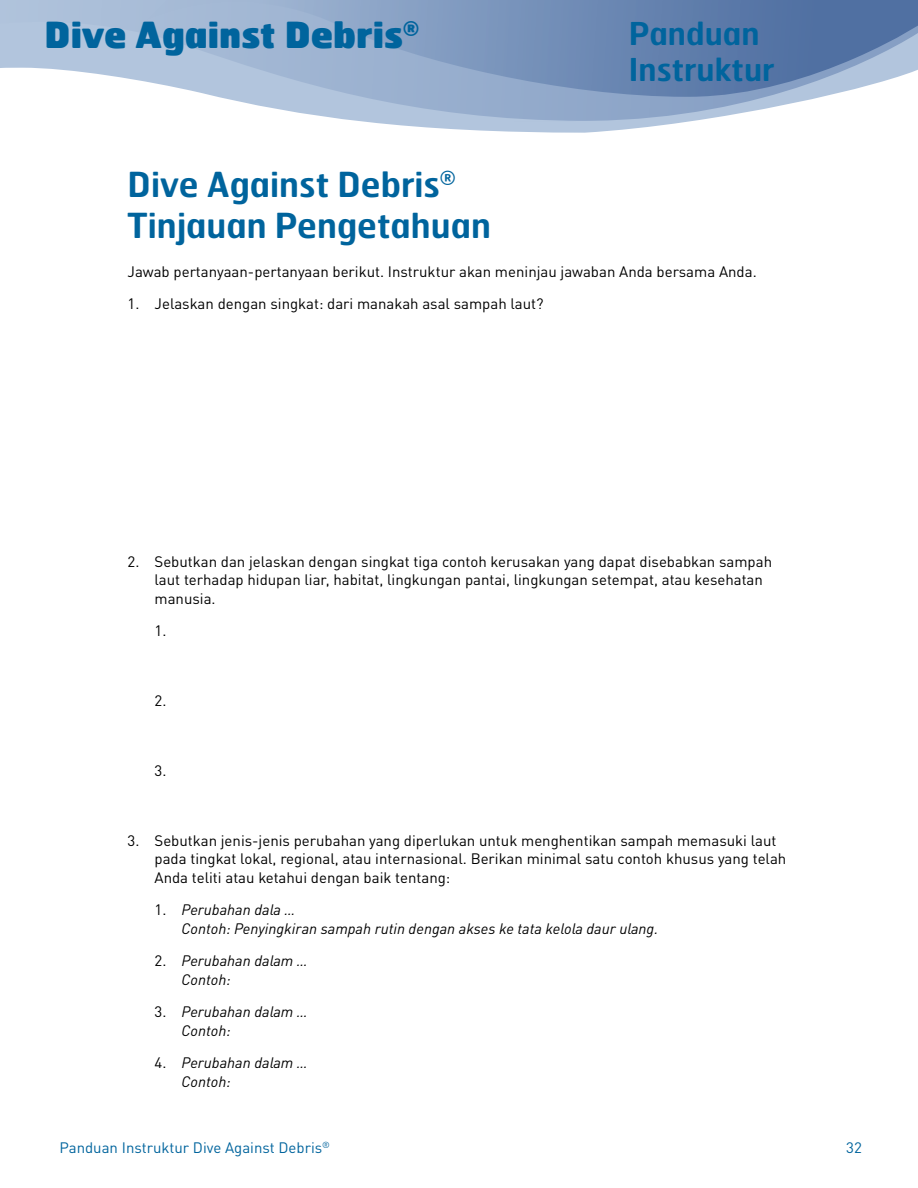
<style>
.page{position:relative;width:918px;height:1188px;background:#fff}
.page>*{position:absolute;margin:0;border:0;box-sizing:border-box;transform-origin:0 0}
.t1{font:900 36px "Hermes FB";color:#00649d}
.t2{font:600 34.5px/41.4px "Hermes FB";color:#00649d}
.t3{font:600 31.5px/36px "Hermes FB";color:#00649d}
.t4{font:15px/18.8px "DINOT";color:#000}
.t5{font:italic 15px/18.8px "DINOT";color:#000}
.t6{font:15px "DINOT";color:#00649d}
.s1{font-style:normal}
</style>
<div class="page">
<svg style="left:378px;top:123px;width:300px;height:10px;fill:#b2c5dd"></svg>
<svg style="left:0;top:0;width:820px;height:123px"></svg>
<svg style="left:143px;top:0;width:775px;height:97px;background:#849cc1"></svg>
<h1 class="t1" style="left:45px;top:11px;width:376px">Dive Against Debris<sup>®</sup></h1>
<h3 class="t3" style="left:629px;top:14px;width:147px">Panduan<br>Instruktur</h3>
<h2 class="t2" style="left:128px;top:162px;width:365px">Dive Against Debris<sup>®<br></sup>Tinjauan Pengetahuan</h2>
<p class="t4" style="left:128px;top:262px;width:631px">Jawab pertanyaan-pertanyaan berikut. Instruktur akan meninjau jawaban Anda bersama Anda.</p>
<p class="t4" style="left:128px;top:294px;width:418px">1. Jelaskan dengan singkat: dari manakah asal sampah laut?</p>
<p class="t4" style="left:155px;top:552px;width:619px;text-indent:-27px">2. Sebutkan dan jelaskan dengan singkat tiga contoh kerusakan yang dapat disebabkan sampah laut terhadap hidupan liar, habitat, lingkungan pantai, lingkungan setempat, atau kesehatan manusia.</p>
<p class="t4" style="left:155px;top:621px;width:13px">1.</p>
<p class="t4" style="left:155px;top:691px;width:13px">2.</p>
<p class="t4" style="left:155px;top:761px;width:13px">3.</p>
<p class="t4" style="left:155px;top:831px;width:633px;text-indent:-27px">3. Sebutkan jenis-jenis perubahan yang diperlukan untuk menghentikan sampah memasuki laut pada tingkat lokal, regional, atau internasional. Berikan minimal satu contoh khusus yang telah<br>Anda teliti atau ketahui dengan baik tentang:</p>
<p class="t5" style="left:182px;top:900px;width:478px;text-indent:-27px"><span class="s1">1.</span> Perubahan dala …<br>Contoh: Penyingkiran sampah rutin dengan akses ke tata kelola daur ulang.</p>
<p class="t5" style="left:182px;top:951px;width:128px;text-indent:-27px"><span class="s1">2.</span> Perubahan dalam …<br>Contoh:</p>
<p class="t5" style="left:182px;top:1002px;width:128px;text-indent:-27px"><span class="s1">3.</span> Perubahan dalam …<br>Contoh:</p>
<p class="t5" style="left:182px;top:1053px;width:128px;text-indent:-27px"><span class="s1">4.</span> Perubahan dalam …<br>Contoh:</p>
<p class="t6" style="left:60px;top:1138px;width:272px">Panduan Instruktur Dive Against Debris<sup>®</sup></p>
<p class="t6" style="left:846px;top:1139px;width:17px">32</p>
</div>
